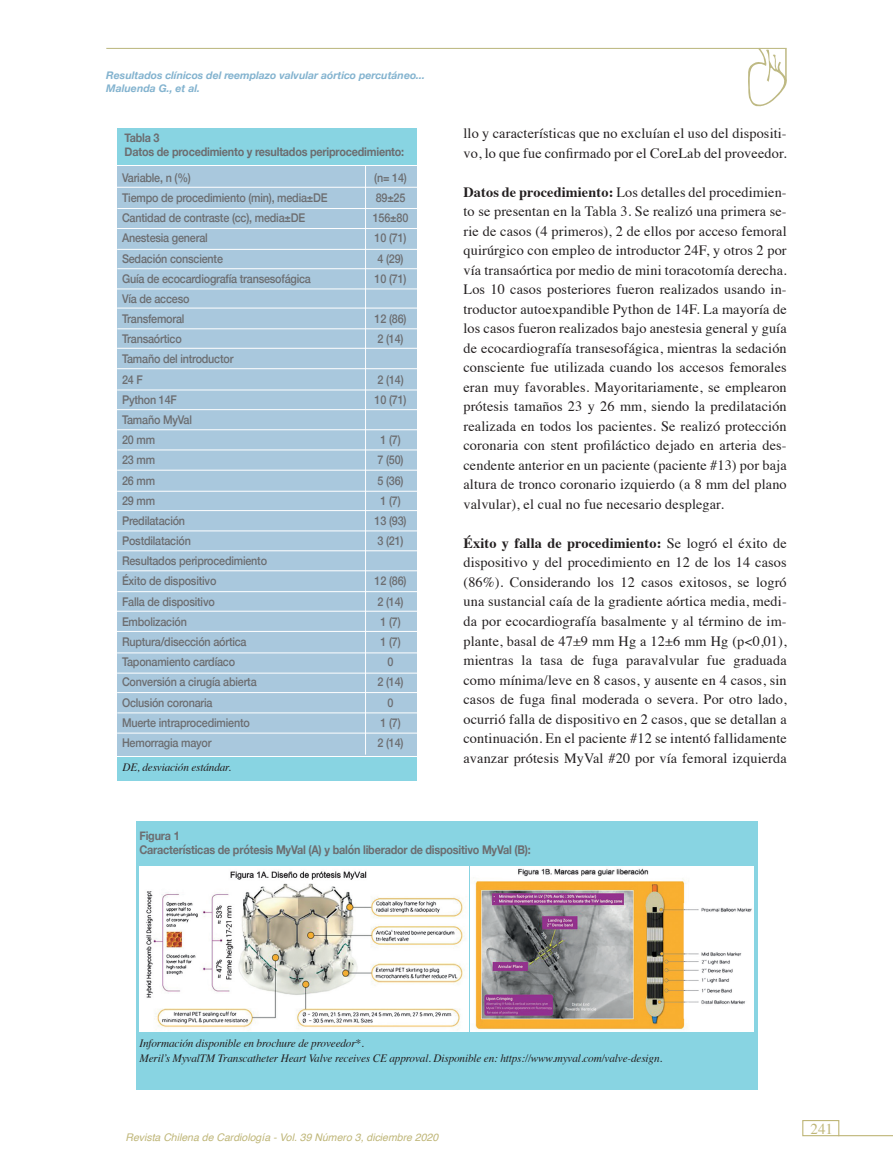
<style>
.page{position:relative;width:893px;height:1170px;background:#fff}
.page>*{position:absolute;margin:0;border:0;box-sizing:border-box;transform-origin:0 0}
.t1{font:15px "Times";color:#bfb678}
.t2{font:14.25px/19.5px "Times";letter-spacing:.01em;color:#231f20;text-align:justify}
.t3{font:500 12px/20.1px "Helvetica Neue";letter-spacing:-.02em;color:#6c6d70;scale:.9 1}
.t4{font:700 12px/13.5px "Helvetica Neue";letter-spacing:-.02em;color:#6c6d70;scale:.9 1}
.t5{font:italic 11.25px/15px "Times";letter-spacing:-.015em;color:#231f20}
.t6{font:italic 700 10.5px/12.6px "Helvetica Neue";color:#83b3cf}
.t7{font:italic 10.5px "Helvetica";color:#bfb678}
.s1{font-weight:700}
</style>
<div class="page">
<div style="left:802px;top:1119px;width:37px;height:17px;border:1px solid #bfb678"></div>
<hr style="left:838px;top:1134px;width:55px;height:2px;background:#bfb678">
<hr style="left:106px;top:48px;width:681px;height:1px;background:#beb983">
<svg style="left:748px;top:48px;width:39px;height:59px"></svg>
<hr style="left:785px;top:49px;width:2px;height:32px;background:#beb983">
<div style="left:117px;top:757px;width:300px;height:24px;background:#88d4e2"></div>
<div style="left:117px;top:166px;width:300px;height:589px;background:#a9c8dd"></div>
<div style="left:117px;top:128px;width:300px;height:36px;background:#88d4e2"></div>
<hr style="left:117px;top:187px;width:301px;height:1px;background:#fff">
<hr style="left:117px;top:208px;width:301px;height:1px;background:#fff">
<hr style="left:117px;top:228px;width:302px;height:1px;background:#fff">
<hr style="left:117px;top:249px;width:301px;height:1px;background:#fff">
<hr style="left:117px;top:268px;width:301px;height:1px;background:#fff">
<hr style="left:117px;top:288px;width:300px;height:1px;background:#fff">
<hr style="left:117px;top:308px;width:300px;height:1px;background:#fff">
<hr style="left:117px;top:328px;width:301px;height:1px;background:#fff">
<hr style="left:117px;top:348px;width:302px;height:1px;background:#fff">
<hr style="left:117px;top:368px;width:302px;height:1px;background:#fff">
<hr style="left:117px;top:389px;width:302px;height:1px;background:#fff">
<hr style="left:117px;top:409px;width:300px;height:1px;background:#fff">
<hr style="left:117px;top:429px;width:302px;height:1px;background:#fff">
<hr style="left:117px;top:449px;width:301px;height:1px;background:#fff">
<hr style="left:117px;top:470px;width:300px;height:1px;background:#fff">
<hr style="left:117px;top:491px;width:300px;height:1px;background:#fff">
<hr style="left:117px;top:510px;width:302px;height:1px;background:#fff">
<hr style="left:117px;top:530px;width:301px;height:1px;background:#fff">
<hr style="left:117px;top:550px;width:302px;height:1px;background:#fff">
<hr style="left:117px;top:570px;width:301px;height:1px;background:#fff">
<hr style="left:117px;top:591px;width:302px;height:1px;background:#fff">
<hr style="left:117px;top:610px;width:301px;height:1px;background:#fff">
<hr style="left:117px;top:631px;width:301px;height:1px;background:#fff">
<hr style="left:117px;top:652px;width:302px;height:1px;background:#fff">
<hr style="left:117px;top:672px;width:302px;height:1px;background:#fff">
<hr style="left:117px;top:692px;width:302px;height:1px;background:#fff">
<hr style="left:117px;top:712px;width:302px;height:1px;background:#fff">
<hr style="left:117px;top:732px;width:302px;height:1px;background:#fff">
<hr style="left:365px;top:166px;width:1px;height:588px;background:#fff">
<div style="left:136px;top:821px;width:622px;height:268px;background:#88d4e2"></div>
<img style="left:139px;top:866px;width:329px;height:165px">
<img style="left:471px;top:866px;width:283px;height:165px">
<p class="t6" style="left:106px;top:70px;width:320px">Resultados clínicos del reemplazo valvular aórtico percutáneo...<br>Maluenda G., et al.</p>
<p class="t4" style="left:125px;top:132px;width:312px">Tabla 3<br>Datos de procedimiento y resultados periprocedimiento:</p>
<p class="t3" style="left:122px;top:166px;width:78px">Variable, n (%)</p>
<p class="t3" style="left:374px;top:166px;width:38px">(n= 14)</p>
<p class="t3" style="left:122px;top:187px;width:230px">Tiempo de procedimiento (min), media±DE</p>
<p class="t3" style="left:376px;top:187px;width:35px">89±25</p>
<p class="t3" style="left:122px;top:207px;width:205px">Cantidad de contraste (cc), media±DE</p>
<p class="t3" style="left:373px;top:207px;width:41px">156±80</p>
<p class="t3" style="left:122px;top:227px;width:97px">Anestesia general</p>
<p class="t3" style="left:375px;top:227px;width:37px">10 (71)</p>
<p class="t3" style="left:122px;top:247px;width:114px">Sedación consciente</p>
<p class="t3" style="left:378px;top:247px;width:30px">4 (29)</p>
<p class="t3" style="left:122px;top:267px;width:211px">Guía de ecocardiografía transesofágica</p>
<p class="t3" style="left:375px;top:267px;width:37px">10 (71)</p>
<p class="t3" style="left:122px;top:287px;width:77px">Vía de acceso<br>Transfemoral</p>
<p class="t3" style="left:375px;top:308px;width:37px">12 (86)</p>
<p class="t3" style="left:122px;top:328px;width:68px">Transaórtico</p>
<p class="t3" style="left:378px;top:328px;width:30px">2 (14)</p>
<p class="t3" style="left:122px;top:348px;width:125px">Tamaño del introductor<br>24 F</p>
<p class="t3" style="left:378px;top:368px;width:30px">2 (14)</p>
<p class="t3" style="left:122px;top:388px;width:62px">Python 14F</p>
<p class="t3" style="left:375px;top:388px;width:37px">10 (71)</p>
<p class="t3" style="left:122px;top:408px;width:79px">Tamaño MyVal<br>20 mm</p>
<p class="t3" style="left:380px;top:429px;width:24px">1 (7)</p>
<p class="t3" style="left:122px;top:449px;width:38px">23 mm</p>
<p class="t3" style="left:378px;top:449px;width:30px">7 (50)</p>
<p class="t3" style="left:122px;top:469px;width:38px">26 mm</p>
<p class="t3" style="left:378px;top:469px;width:30px">5 (36)</p>
<p class="t3" style="left:122px;top:489px;width:38px">29 mm</p>
<p class="t3" style="left:381px;top:489px;width:24px">1 (7)</p>
<p class="t3" style="left:122px;top:509px;width:72px">Predilatación</p>
<p class="t3" style="left:375px;top:509px;width:37px">13 (93)</p>
<p class="t3" style="left:122px;top:529px;width:78px">Postdilatación</p>
<p class="t3" style="left:378px;top:529px;width:30px">3 (21)</p>
<p class="t3" style="left:122px;top:550px;width:163px">Resultados periprocedimiento<br>Éxito de dispositivo</p>
<p class="t3" style="left:375px;top:570px;width:37px">12 (86)</p>
<p class="t3" style="left:122px;top:590px;width:105px">Falla de dispositivo</p>
<p class="t3" style="left:378px;top:590px;width:30px">2 (14)</p>
<p class="t3" style="left:122px;top:610px;width:74px">Embolización</p>
<p class="t3" style="left:380px;top:610px;width:24px">1 (7)</p>
<p class="t3" style="left:122px;top:630px;width:140px">Ruptura/disección aórtica</p>
<p class="t3" style="left:380px;top:630px;width:24px">1 (7)</p>
<p class="t3" style="left:122px;top:651px;width:127px">Taponamiento cardíaco</p>
<p class="t3" style="left:388px;top:651px;width:8px">0</p>
<p class="t3" style="left:122px;top:671px;width:151px">Conversión a cirugía abierta</p>
<p class="t3" style="left:378px;top:671px;width:30px">2 (14)</p>
<p class="t3" style="left:122px;top:691px;width:102px">Oclusión coronaria</p>
<p class="t3" style="left:388px;top:691px;width:8px">0</p>
<p class="t3" style="left:122px;top:711px;width:143px">Muerte intraprocedimiento</p>
<p class="t3" style="left:380px;top:711px;width:24px">1 (7)</p>
<p class="t3" style="left:122px;top:731px;width:101px">Hemorragia mayor</p>
<p class="t3" style="left:378px;top:731px;width:30px">2 (14)</p>
<p class="t5" style="left:122px;top:758px;width:110px">DE, desviación estándar.</p>
<p class="t2" style="left:463px;top:122px;width:325px">llo y características que no excluían el uso del dispositi&shy;vo, lo que fue confirmado por el CoreLab del proveedor.</p>
<p class="t2" style="left:463px;top:181px;width:325px"><span class="s1">Datos de procedimiento:</span> Los detalles del procedimien&shy;to se presentan en la Tabla 3. Se realizó una primera se&shy;rie de casos (4 primeros), 2 de ellos por acceso femoral quirúrgico con empleo de introductor 24F, y otros 2 por vía transaórtica por medio de mini toracotomía derecha.<br>Los 10 casos posteriores fueron realizados usando in&shy;troductor autoexpandible Python de 14F. La mayoría de los casos fueron realizados bajo anestesia general y guía de ecocardiografía transesofágica, mientras la sedación consciente fue utilizada cuando los accesos femorales eran muy favorables. Mayoritariamente, se emplearon prótesis tamaños 23 y 26 mm, siendo la predilatación realizada en todos los pacientes. Se realizó protección coronaria con stent profiláctico dejado en arteria des&shy;cendente anterior en un paciente (paciente #13) por baja altura de tronco coronario izquierdo (a 8 mm del plano valvular), el cual no fue necesario desplegar.</p>
<p class="t2" style="left:463px;top:532px;width:325px"><span class="s1">Éxito y falla de procedimiento:</span> Se logró el éxito de dispositivo y del procedimiento en 12 de los 14 casos (86%). Considerando los 12 casos exitosos, se logró una sustancial caía de la gradiente aórtica media, medi&shy;da por ecocardiografía basalmente y al término de im&shy;plante, basal de 47±9 mm Hg a 12±6 mm Hg (p&lt;0,01), mientras la tasa de fuga paravalvular fue graduada como mínima/leve en 8 casos, y ausente en 4 casos, sin casos de fuga final moderada o severa. Por otro lado, ocurrió falla de dispositivo en 2 casos, que se detallan a continuación. En el paciente #12 se intentó fallidamente avanzar prótesis MyVal #20 por vía femoral izquierda</p>
<p class="t4" style="left:139px;top:829px;width:436px">Figura 1<br>Características de prótesis MyVal (A) y balón liberador de dispositivo MyVal (B):</p>
<p class="t5" style="left:139px;top:1034px;width:524px">Información disponible en brochure de proveedor*.<br>Meril’s MyvalTM Transcatheter Heart Valve receives CE approval. Disponible en: https://www.myval.com/valve-design.</p>
<p class="t7" style="left:125px;top:1128px;width:314px">Revista Chilena de Cardiología - Vol. 39 Número 3, diciembre 2020</p>
<p class="t1" style="left:810px;top:1115px;width:24px">241</p>
</div>
